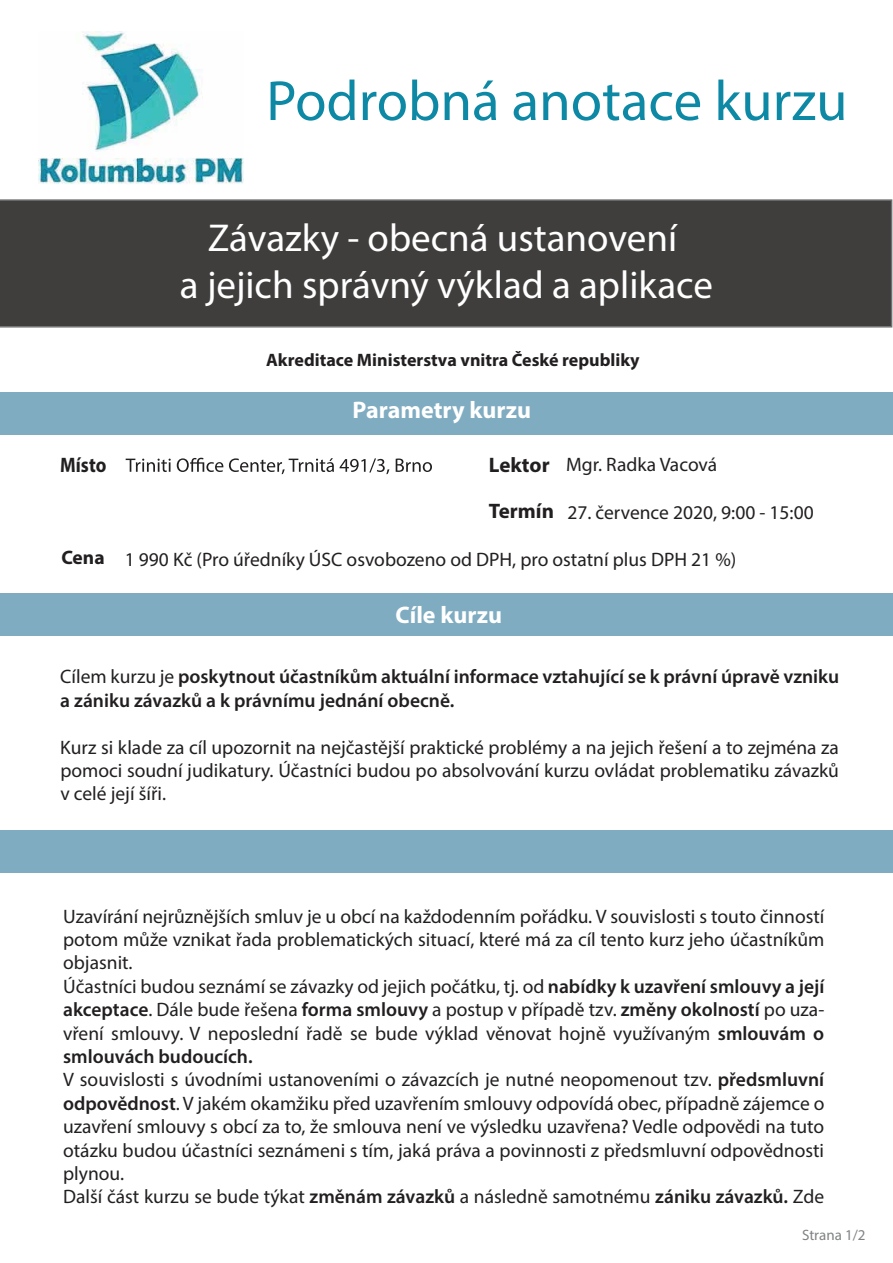
<style>
.page{position:relative;width:893px;height:1263px;background:#fff}
.page>*{position:absolute;margin:0;border:0;box-sizing:border-box;transform-origin:0 0}
.t1{font:57px "Myriad Pro";color:#0e89a5}
.t2{font:39px/46.8px "Myriad Pro";color:#fff;text-align:center}
.t3{font:700 24px "Myriad Pro";color:#fff}
.t4{font:700 21px "Myriad Pro";color:#221f20}
.t5{font:700 21px "Myriad Pro";color:#221f20;scale:.88 1}
.t6{font:19.5px/23.4px "Myriad Pro";color:#221f20;text-align:justify}
.t7{font:600 19.5px/23.4px "Myriad Pro";color:#221f20}
.t8{font:700 18px "Myriad Pro";color:#221f20}
.t9{font:15px "Myriad Pro";color:#808284}
.s1{font-weight:700}
.s2{font-weight:400}
.s3{font-weight:600}
</style>
<div class="page">
<div style="left:0;top:199px;width:892px;height:129px;background:#403e3d"></div>
<div style="left:0;top:392px;width:893px;height:42px;background:#80acc1"></div>
<div style="left:0;top:593px;width:893px;height:42px;background:#80acc1"></div>
<div style="left:0;top:830px;width:892px;height:42px;background:#80acc1"></div>
<img style="left:38px;top:32px;width:205px;height:152px">
<svg style="left:126px;top:458px;width:306px;height:16px"></svg>
<h1 class="t1" style="left:266px;top:66px;width:583px">Podrobná anotace kurzu</h1>
<h2 class="t2" style="left:180px;top:214px;width:535px">Závazky - obecná ustanovení<br>a jejich správný výklad a aplikace</h2>
<p class="t8" style="left:266px;top:348px;width:375px">Akreditace Ministerstva vnitra České republiky</p>
<p class="t3" style="left:353px;top:394px;width:180px">Parametry kurzu</p>
<p class="t5" style="left:60px;top:451px;width:54px">Místo</p>
<p class="t4" style="left:489px;top:451px;width:62px">Lektor</p>
<p class="t4" style="left:489px;top:498px;width:67px">Termín</p>
<p class="t6" style="left:61px;top:547px;width:676px"><span class="s1">Cena</span> 1 990 Kč (Pro úředníky ÚSC osvobozeno od DPH, pro ostatní plus DPH 21 %)</p>
<p class="t6" style="left:566px;top:453px;width:153px">Mgr. Radka Vacová</p>
<p class="t6" style="left:567px;top:500px;width:248px">27. července 2020, 9:00 - 15:00</p>
<p class="t3" style="left:396px;top:599px;width:108px">Cíle kurzu</p>
<p class="t7" style="left:60px;top:665px;width:780px"><span class="s2">Cílem kurzu je</span> poskytnout účastníkům aktuální informace vztahující se k právní úpravě vzniku a zániku závazků a k právnímu jednání obecně.</p>
<p class="t6" style="left:60px;top:735px;width:780px">Kurz si klade za cíl upozornit na nejčastější praktické problémy a na jejich řešení a to zejména za pomoci soudní judikatury. Účastníci budou po absolvování kurzu ovládat problematiku závazků v celé její šíři.</p>
<p class="t6" style="left:63px;top:904px;width:763px;text-align:left">Uzavírání nejrůznějších smluv je u obcí na každodenním pořádku. V souvislosti s touto činností potom může vznikat řada problematických situací, které má za cíl tento kurz jeho účastníkům objasnit.<br>Účastníci budou seznámí se závazky od jejich počátku, tj. od <span class="s3">nabídky k uzavření smlouvy a její akceptace</span>. Dále bude řešena <span class="s3">forma smlouvy</span> a postup v případě tzv. <span class="s3">změny okolností</span> po uza&shy;vření smlouvy. V neposlední řadě se bude výklad věnovat hojně využívaným <span class="s3">smlouvám o smlouvách budoucích.<br></span>V souvislosti s úvodními ustanoveními o závazcích je nutné neopomenout tzv. <span class="s3">předsmluvní odpovědnost</span>. V jakém okamžiku před uzavřením smlouvy odpovídá obec, případně zájemce o uzavření smlouvy s obcí za to, že smlouva není ve výsledku uzavřena? Vedle odpovědi na tuto otázku budou účastníci seznámeni s tím, jaká práva a povinnosti z předsmluvní odpovědnosti plynou.<br>Další část kurzu se bude týkat <span class="s3">změnám závazků</span> a následně samotnému <span class="s3">zániku závazků.</span> Zde</p>
<p class="t9" style="left:802px;top:1225px;width:65px">Strana 1/2</p>
</div>
